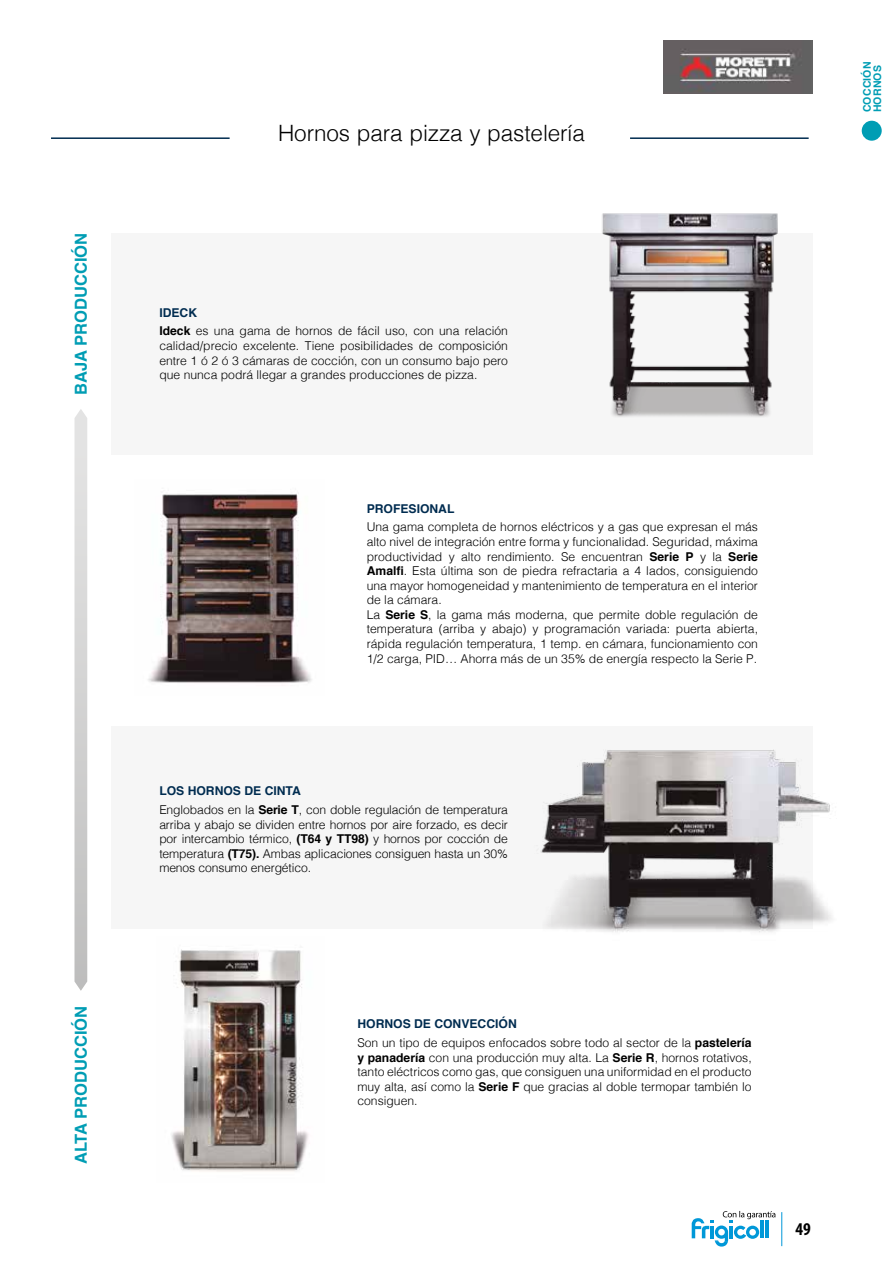
<style>
.page{position:relative;width:893px;height:1263px;background:#fff}
.page>*{position:absolute;margin:0;border:0;box-sizing:border-box;transform-origin:0 0}
.t1{font:300 22.5px "Helvetica";letter-spacing:-.005em;color:#000}
.t2{font:700 condensed 18px "Myriad Pro";color:#000}
.t3{font:700 16.5px "Helvetica";color:#009db4}
.t4{font:300 12.15px/14.5px "Helvetica";color:#000}
.t5{font:700 12.15px "Helvetica";color:#002c50}
.t6{font:700 10.5px/10.5px "Helvetica";letter-spacing:.02em;color:#009db4}
.s1{font-weight:700;color:#002c50}
.s2{font-weight:700}
</style>
<div class="page">
<hr style="left:781px;top:1212px;width:1px;height:34px;background:#0097d9">
<svg style="left:692px;top:1211px;width:83px;height:35px"></svg>
<img style="left:664px;top:40px;width:148px;height:54px">
<div style="left:862px;top:121px;width:20px;height:20px;background:#009db4;border-radius:50%"></div>
<div style="left:112px;top:233px;width:701px;height:221px;background:#f6f6f6"></div>
<div style="left:112px;top:726px;width:701px;height:202px;background:#f6f6f6"></div>
<hr style="left:51px;top:137px;width:179px;height:2px;background:#002c50">
<hr style="left:630px;top:137px;width:179px;height:2px;background:#002c50">
<svg style="left:74px;top:409px;width:13px;height:582px;background:#d4d4d4"></svg>
<img style="left:602px;top:213px;width:176px;height:204px">
<img style="left:148px;top:493px;width:164px;height:190px">
<img style="left:540px;top:749px;width:292px;height:184px">
<img style="left:171px;top:949px;width:138px;height:223px">
<h3 class="t3" style="left:68px;top:394px;width:163px;rotate:-90deg">BAJA PRODUCCIÓN</h3>
<h3 class="t3" style="left:68px;top:1164px;width:160px;rotate:-90deg">ALTA PRODUCCIÓN</h3>
<h1 class="t1" style="left:278px;top:114px;width:308px">Hornos para pizza y pastelería</h1>
<p class="t6" style="left:862px;top:112px;width:52px;rotate:-90deg">COCCIÓN<br>HORNOS</p>
<p class="t4" style="left:159px;top:302px;width:350px;line-height:18.9px"><span class="s1">IDECK<br></span><span class="s2">Ideck</span> es una gama de hornos de fácil uso, con una relación</p>
<p class="t4" style="left:159px;top:338px;width:350px;text-align:justify">calidad/precio excelente. Tiene posibilidades de composición entre 1 ó 2 ó 3 cámaras de cocción, con un consumo bajo pero que nunca podrá llegar a grandes producciones de pizza.</p>
<p class="t5" style="left:367px;top:498px;width:89px">PROFESIONAL</p>
<p class="t4" style="left:367px;top:519px;width:393px">Una gama completa de hornos eléctricos y a gas que expresan el más alto nivel de integración entre forma y funcionalidad. Seguridad, máxima productividad y alto rendimiento. Se encuentran <span class="s2">Serie P</span> y la <span class="s2">Serie Amalfi</span>. Esta última son de piedra refractaria a 4 lados, consiguiendo una mayor homogeneidad y mantenimiento de temperatura en el interior de la cámara.<br>La <span class="s2">Serie S</span>, la gama más moderna, que permite doble regulación de temperatura (arriba y abajo) y programación variada: puerta abierta, rápida regulación temperatura, 1 temp. en cámara, funcionamiento con 1/2 carga, PID… Ahorra más de un 35% de energía respecto la Serie P.</p>
<p class="t4" style="left:159px;top:781px;width:350px;line-height:18.9px"><span class="s1">LOS HORNOS DE CINTA<br></span>Englobados en la <span class="s2">Serie T</span>, con doble regulación de temperatura</p>
<p class="t4" style="left:159px;top:816px;width:350px;text-align:justify">arriba y abajo se dividen entre hornos por aire forzado, es decir por intercambio térmico, <span class="s2">(T64 y TT98)</span> y hornos por cocción de temperatura <span class="s2">(T75).</span> Ambas aplicaciones consiguen hasta un 30% menos consumo energético.</p>
<p class="t4" style="left:357px;top:1013px;width:396px;line-height:18.9px"><span class="s1">HORNOS DE CONVECCIÓN<br></span>Son un tipo de equipos enfocados sobre todo al sector de la <span class="s2">pastelería</span></p>
<p class="t4" style="left:357px;top:1049px;width:396px;text-align:justify"><span class="s2">y panadería</span> con una producción muy alta. La <span class="s2">Serie R</span>, hornos rotativos, tanto eléctricos como gas, que consiguen una uniformidad en el producto muy alta, así como la <span class="s2">Serie F</span> que gracias al doble termopar también lo consiguen.</p>
<h2 class="t2" style="left:796px;top:1218px;width:17px">49</h2>
</div>
